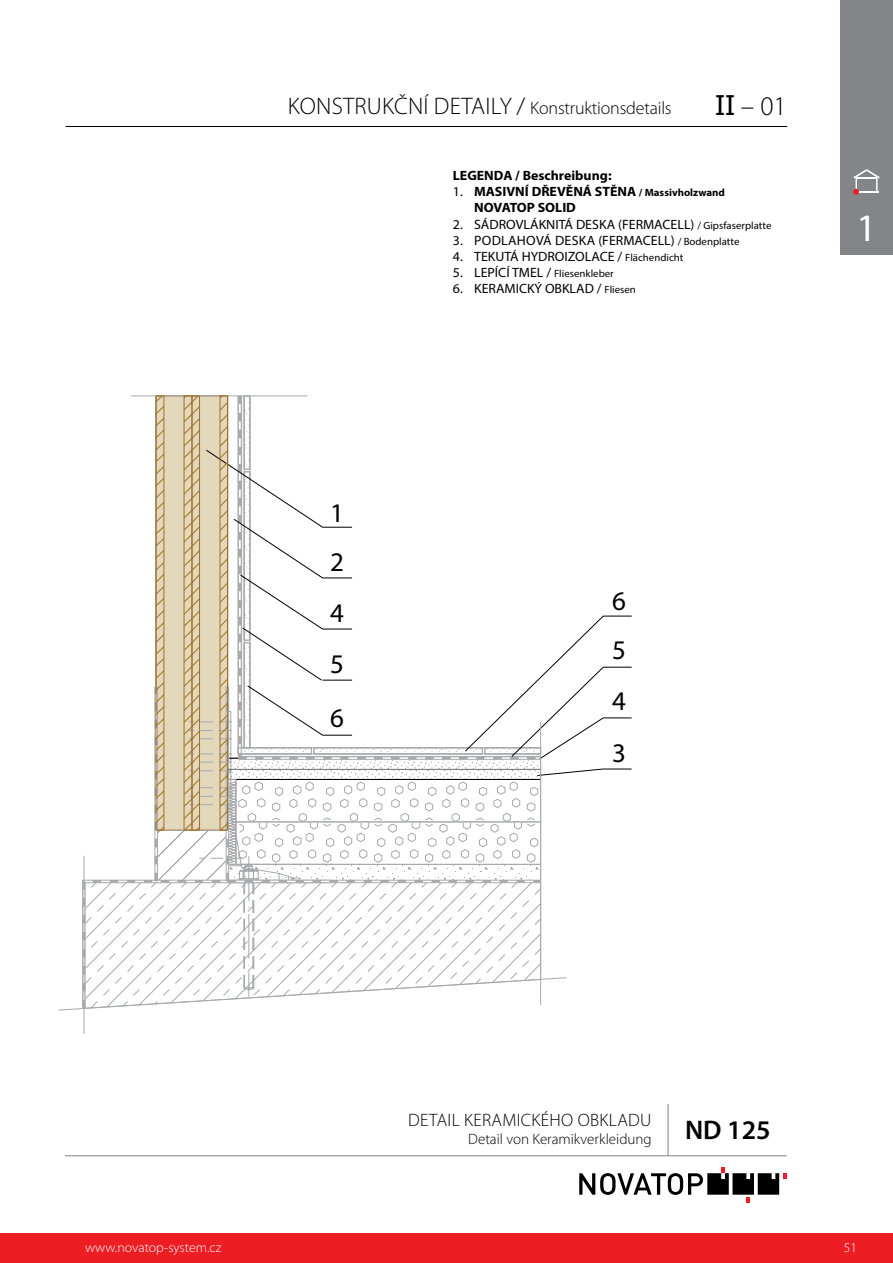
<style>
.page{position:relative;width:893px;height:1263px;background:#fff}
.page>*{position:absolute;margin:0;border:0;box-sizing:border-box;transform-origin:0 0}
.t1{font:39px "Myriad Pro";color:#fff}
.t2{font:27px/50.4px "Myriad Pro";color:#000;text-align:justify}
.t3{font:300 27px "Myriad Pro";color:#000}
.t4{font:300 18px "Myriad Pro";letter-spacing:.005em;color:#000}
.t5{font:300 15px "Myriad Pro";color:#000}
.t6{font:13.5px "Myriad Pro";color:#000}
.t7{font:700 13.5px/16.2px "Myriad Pro";color:#000}
.t8{font:13.5px "Myriad Pro";letter-spacing:.02em;color:#000}
.t9{font:300 13.5px "Myriad Pro";color:#fff}
.s1{font-size:24px}
.s2{font-family:"Tahoma";font-weight:400}
.s3{font-weight:400}
.s4{font-size:10.5px}
</style>
<div class="page">
<div style="left:840px;top:0;width:53px;height:254px;background:#838588"></div>
<hr style="left:66px;top:126px;width:721px;height:1px;background:#000">
<svg style="left:579px;top:1167px;width:208px;height:36px"></svg>
<hr style="left:65px;top:1155px;width:722px;height:1px;background:#808285">
<hr style="left:668px;top:1104px;width:1px;height:52px;background:#808285">
<div style="left:0;top:1233px;width:893px;height:30px;background:#ed1d24"></div>
<svg style="left:81px;top:395px;width:551px;height:616px"></svg>
<div style="left:156px;top:395px;width:8px;height:435px;border:1px solid #a07025"></div>
<svg style="left:853px;top:169px;width:27px;height:26px"></svg>
<h3 class="t4" style="left:288px;top:97px;width:385px"><span class="s1">KONSTRUKČNÍ DETAILY /</span> Konstruktionsdetails</h3>
<h2 class="t3" style="left:715px;top:89px;width:73px"><span class="s2">II</span> – 01</h2>
<p class="t7" style="left:453px;top:167px;width:160px">LEGENDA / Beschreibung:</p>
<p class="t7" style="left:474px;top:183px;width:252px;text-indent:-21px"><span class="s3">1.</span> MASIVNÍ DŘEVĚNÁ STĚNA <span class="s4">/ Massivholzwand<br></span>NOVATOP SOLID</p>
<p class="t6" style="left:453px;top:216px;width:320px">2. SÁDROVLÁKNITÁ DESKA (FERMACELL) <span class="s4">/ Gipsfaserplatte</span></p>
<p class="t8" style="left:453px;top:232px;width:288px">3. PODLAHOVÁ DESKA (FERMACELL) <span class="s4">/ Bodenplatte</span></p>
<p class="t6" style="left:453px;top:248px;width:232px">4. TEKUTÁ HYDROIZOLACE / <span class="s4">Flächendicht</span></p>
<p class="t6" style="left:453px;top:264px;width:162px">5. LEPÍCÍ TMEL / <span class="s4">Fliesenkleber</span></p>
<p class="t6" style="left:453px;top:280px;width:185px">6. KERAMICKÝ OBKLAD / <span class="s4">Fliesen</span></p>
<h1 class="t1" style="left:857px;top:204px;width:22px">1</h1>
<h2 class="t2" style="left:330px;top:487px;width:15px">1<br>2<br>4<br>5</h2>
<h2 class="t2" style="left:330px;top:692px;width:15px">6</h2>
<h2 class="t2" style="left:612px;top:575px;width:15px">6<br>5<br>4<br>3</h2>
<h3 class="t4" style="left:408px;top:1109px;width:245px">DETAIL KERAMICKÉHO OBKLADU</h3>
<p class="t5" style="left:468px;top:1130px;width:304px">Detail von Keramikverkleidung <sup>ND</sup> <sup>125</sup></p>
<p class="t9" style="left:85px;top:1239px;width:138px">www.novatop-system.cz</p>
<p class="t9" style="left:844px;top:1239px;width:15px">51</p>
</div>
